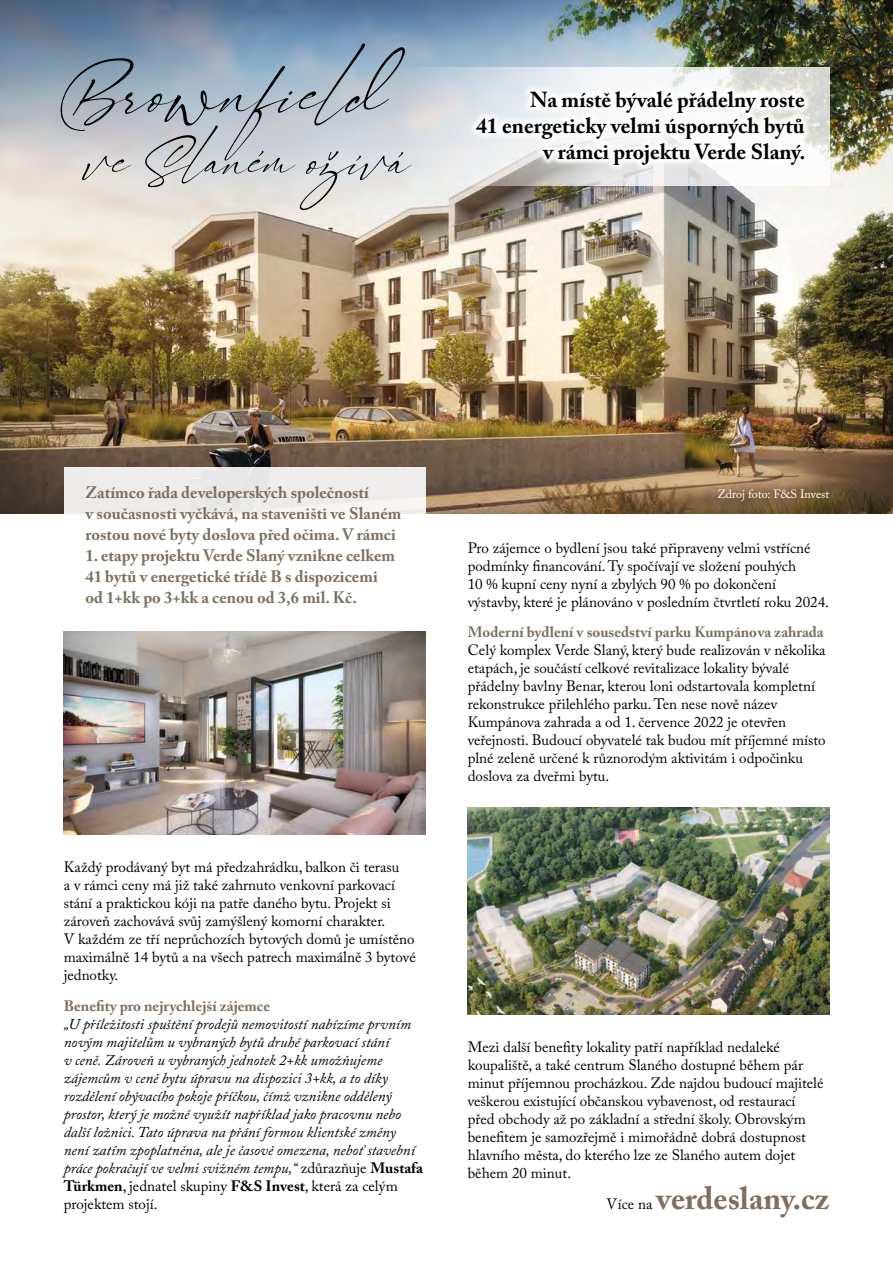
<style>
.page{position:relative;width:893px;height:1263px;background:#fff}
.page>*{position:absolute;margin:0;border:0;box-sizing:border-box;transform-origin:0 0}
.t1{font:700 31.5px "Adobe Caslon Pro";color:#7e6f60}
.t2{font:700 21.6px/26px "Adobe Caslon Pro";color:#000;text-align:right}
.t3{font:700 16.5px/21px "Adobe Caslon Pro";color:#7e6f60}
.t4{font:15px/18px "Adobe Caslon Pro";color:#000}
.t5{font:italic 15px/18px "Adobe Caslon Pro";color:#000}
.t6{font:700 15px "Adobe Caslon Pro";color:#7e6f60}
.t7{font:12px "Adobe Caslon Pro";color:#fff}
.s1{font-style:normal}
.s2{font-weight:700;font-style:normal}
.s3{font-weight:400;font-size:15px;color:#000}
</style>
<div class="page">
<img style="left:0;top:0;width:893px;height:513px">
<div style="left:64px;top:467px;width:361px;height:164px;background:linear-gradient(to bottom,#f0eeed,#fff)"></div>
<svg style="left:60px;top:44px;width:352px;height:166px;background:#b3bcc3"></svg>
<img style="left:64px;top:631px;width:361px;height:203px">
<img style="left:468px;top:808px;width:361px;height:206px">
<svg style="left:397px;top:67px;width:432px;height:118px"></svg>
<svg style="left:468px;top:83px;width:344px;height:90px"></svg>
<h2 class="t2" style="left:476px;top:87px;width:331px">Na místě bývalé přádelny roste<br>41 energeticky velmi úsporných bytů v rámci projektu Verde Slaný.</h2>
<p class="t3" style="left:85px;top:482px;width:285px">Zatímco řada developerských společností</p>
<p class="t7" style="left:717px;top:487px;width:113px">Zdroj foto: F&amp;S Invest</p>
<p class="t3" style="left:85px;top:503px;width:317px">v současnosti vyčkává, na staveništi ve Slaném rostou nové byty doslova před očima. V rámci</p>
<p class="t3" style="left:85px;top:545px;width:311px">1. etapy projektu Verde Slaný vznikne celkem<br>41 bytů v energetické třídě B s dispozicemi od 1+kk po 3+kk a cenou od 3,6 mil. Kč.</p>
<p class="t4" style="left:468px;top:538px;width:363px">Pro zájemce o bydlení jsou také připraveny velmi vstřícné podmínky financování. Ty spočívají ve složení pouhých<br>10 % kupní ceny nyní a zbylých 90 % po dokončení výstavby, které je plánováno v posledním čtvrtletí roku 2024.</p>
<p class="t6" style="left:468px;top:623px;width:358px">Moderní bydlení v sousedství parku Kumpánova zahrada</p>
<p class="t4" style="left:468px;top:641px;width:359px">Celý komplex Verde Slaný, který bude realizován v několika etapách, je součástí celkové revitalizace lokality bývalé přádelny bavlny Benar, kterou loni odstartovala kompletní rekonstrukce přilehlého parku. Ten nese nově název Kumpánova zahrada a od 1. července 2022 je otevřen veřejnosti. Budoucí obyvatelé tak budou mít příjemné místo plné zeleně určené k různorodým aktivitám i odpočinku doslova za dveřmi bytu.</p>
<p class="t4" style="left:64px;top:857px;width:353px">Každý prodávaný byt má předzahrádku, balkon či terasu<br>a v rámci ceny má již také zahrnuto venkovní parkovací stání a praktickou kóji na patře daného bytu. Projekt si zároveň zachovává svůj zamýšlený komorní charakter.<br>V každém ze tří neprůchozích bytových domů je umístěno maximálně 14 bytů a na všech patrech maximálně 3 bytové jednotky.</p>
<p class="t6" style="left:64px;top:996px;width:208px">Benefity pro nejrychlejší zájemce</p>
<p class="t5" style="left:64px;top:1014px;width:361px">„U příležitosti spuštění prodejů nemovitostí nabízíme prvním novým majitelům u vybraných bytů druhé parkovací stání<br>v ceně. Zároveň u vybraných jednotek 2+kk umožňujeme zájemcům v ceně bytu úpravu na dispozici 3+kk, a to díky rozdělení obývacího pokoje příčkou, čímž vznikne oddělený prostor, který je možné využít například jako pracovnu nebo další ložnici. Tato úprava na přání formou klientské změny není zatím zpoplatněna, ale je časově omezena, neboť stavební práce pokračují ve velmi svižném tempu,“ <span class="s1">zdůrazňuje</span> <span class="s2">Mustafa Türkmen</span><span class="s1">, jednatel skupiny</span> <span class="s2">F&amp;S Invest</span><span class="s1">, která za celým projektem stojí.</span></p>
<p class="t4" style="left:468px;top:1037px;width:357px">Mezi další benefity lokality patří například nedaleké koupaliště, a také centrum Slaného dostupné během pár minut příjemnou procházkou. Zde najdou budoucí majitelé veškerou existující občanskou vybavenost, od restaurací před obchody až po základní a střední školy. Obrovským benefitem je samozřejmě i mimořádně dobrá dostupnost hlavního města, do kterého lze ze Slaného autem dojet během 20 minut.</p>
<h1 class="t1" style="left:607px;top:1179px;width:224px"><span class="s3">Více na</span> verdeslany.cz</h1>
</div>
